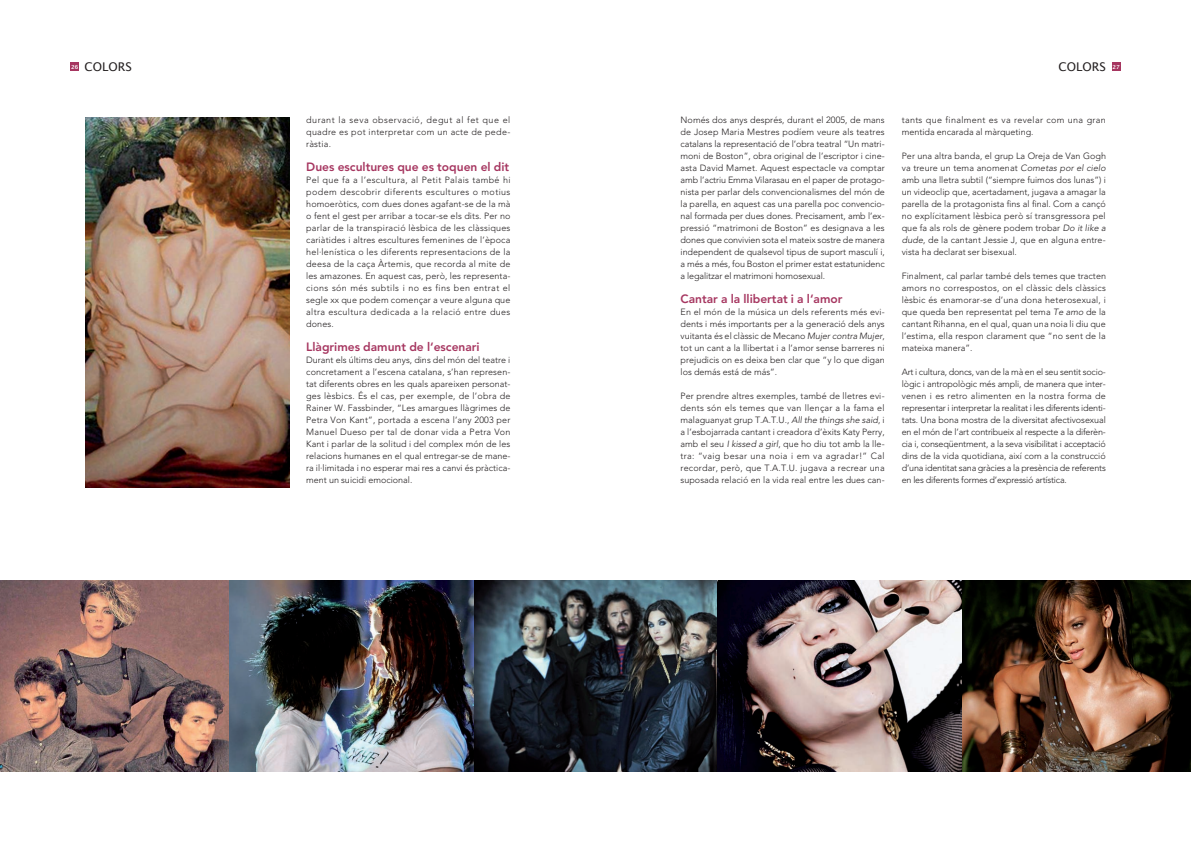
<style>
.page{position:relative;width:1191px;height:842px;background:#fff}
.page>*{position:absolute;margin:0;border:0;box-sizing:border-box;transform-origin:0 0}
.t1{font:800 12px "Avenir";color:#a63660}
.t2{font:12px "Lucida Grande";color:#231f20}
.t3{font:300 9px/12px "Avenir";letter-spacing:.005em;color:#231f20;text-align:justify}
.t4{font:300 9px/12px "Avenir";letter-spacing:.035em;color:#231f20}
.s1{font-style:italic}
</style>
<div class="page">
<div style="left:70px;top:62px;width:9px;height:9px;background:#a63660"></div>
<div style="left:1111px;top:62px;width:9px;height:9px;background:#a63660"></div>
<img style="left:0;top:581px;width:1191px;height:190px">
<img style="left:85px;top:117px;width:204px;height:371px">
<h1 class="t2" style="left:71px;top:60px;width:62px"><sup>26</sup> COLORS</h1>
<h1 class="t2" style="left:1058px;top:60px;width:63px">COLORS <sup>27</sup></h1>
<p class="t3" style="left:306px;top:114px;width:206px">durant la seva observació, degut al fet que el quadre es pot interpretar com un acte de pede&shy;ràstia.</p>
<h1 class="t1" style="left:306px;top:160px;width:204px">Dues escultures que es toquen el dit</h1>
<p class="t3" style="left:306px;top:174px;width:206px">Pel que fa a l’escultura, al Petit Palais també hi podem descobrir diferents escultures o motius homoeròtics, com dues dones agafant-se de la mà o fent el gest per arribar a tocar-se els dits. Per no parlar de la transpiració lèsbica de les clàssiques cariàtides i altres escultures femenines de l’època hel·lenística o les diferents representacions de la deesa de la caça Àrtemis, que recorda al mite de les amazones. En aquest cas, però, les representa&shy;cions són més subtils i no es fins ben entrat el segle xx que podem començar a veure alguna que altra escultura dedicada a la relació entre dues dones.</p>
<h1 class="t1" style="left:306px;top:340px;width:175px">Llàgrimes damunt de l‘escenari</h1>
<p class="t3" style="left:306px;top:354px;width:206px">Durant els últims deu anys, dins del món del teatre i concretament a l’escena catalana, s’han represen&shy;tat diferents obres en les quals apareixen personat&shy;ges lèsbics. És el cas, per exemple, de l’obra de Rainer W. Fassbinder, “Les amargues llàgrimes de Petra Von Kant”, portada a escena l’any 2003 per Manuel Dueso per tal de donar vida a Petra Von Kant i parlar de la solitud i del complex món de les relacions humanes en el qual entregar-se de mane&shy;ra il·limitada i no esperar mai res a canvi és pràctica&shy;ment un suicidi emocional.</p>
<p class="t3" style="left:680px;top:114px;width:206px">Només dos anys després, durant el 2005, de mans de Josep Maria Mestres podíem veure als teatres catalans la representació de l’obra teatral “Un matri&shy;moni de Boston”, obra original de l’escriptor i cine&shy;asta David Mamet. Aquest espectacle va comptar amb l’actriu Emma Vilarasau en el paper de protago&shy;nista per parlar dels convencionalismes del món de la parella, en aquest cas una parella poc convencio&shy;nal formada per dues dones. Precisament, amb l’ex&shy;pressió “matrimoni de Boston” es designava a les dones que convivien sota el mateix sostre de manera independent de qualsevol tipus de suport masculí i, a més a més, fou Boston el primer estat estatunidenc a legalitzar el matrimoni homosexual.</p>
<h1 class="t1" style="left:680px;top:292px;width:163px">Cantar a la llibertat i a l‘amor</h1>
<p class="t3" style="left:680px;top:306px;width:206px">En el món de la música un dels referents més evi&shy;dents i més importants per a la generació dels anys vuitanta és el clàssic de Mecano <span class="s1">Mujer contra Mujer</span>, tot un cant a la llibertat i a l’amor sense barreres ni prejudicis on es deixa ben clar que “y lo que digan los demás está de más”.</p>
<p class="t3" style="left:680px;top:390px;width:206px">Per prendre altres exemples, també de lletres evi&shy;dents són els temes que van llençar a la fama el malaguanyat grup T.A.T.U., <span class="s1">All the things she said</span>, i a l’esbojarrada cantant i creadora d’èxits Katy Perry, amb el seu <span class="s1">I kissed a girl</span>, que ho diu tot amb la lle&shy;tra: “vaig besar una noia i em va agradar!” Cal recordar, però, que T.A.T.U. jugava a recrear una suposada relació en la vida real entre les dues can-</p>
<p class="t4" style="left:901px;top:114px;width:206px">tants que finalment es va revelar com una gran mentida encarada al màrqueting.</p>
<p class="t3" style="left:901px;top:150px;width:206px">Per una altra banda, el grup La Oreja de Van Gogh va treure un tema anomenat <span class="s1">Cometas por el cielo </span>amb una lletra subtil (“siempre fuimos dos lunas”) i un videoclip que, acertadament, jugava a amagar la parella de la protagonista fins al final. Com a cançó no explícitament lèsbica però sí transgressora pel que fa als rols de gènere podem trobar <span class="s1">Do it like a dude</span>, de la cantant Jessie J, que en alguna entre&shy;vista ha declarat ser bisexual.</p>
<p class="t3" style="left:901px;top:270px;width:206px">Finalment, cal parlar també dels temes que tracten amors no correspostos, on el clàssic dels clàssics lèsbic és enamorar-se d’una dona heterosexual, i que queda ben representat pel tema <span class="s1">Te amo</span> de la cantant Rihanna, en el qual, quan una noia li diu que l’estima, ella respon clarament que “no sent de la mateixa manera”.</p>
<p class="t3" style="left:901px;top:366px;width:206px">Art i cultura, doncs, van de la mà en el seu sentit socio&shy;lògic i antropològic més ampli, de manera que inter&shy;venen i es retro alimenten en la nostra forma de representar i interpretar la realitat i les diferents identi&shy;tats. Una bona mostra de la diversitat afectivosexual en el món de l’art contribueix al respecte a la diferèn&shy;cia i, conseqüentment, a la seva visibilitat i acceptació dins de la vida quotidiana, així com a la construcció d’una identitat sana gràcies a la presència de referents en les diferents formes d’expressió artística.</p>
</div>
